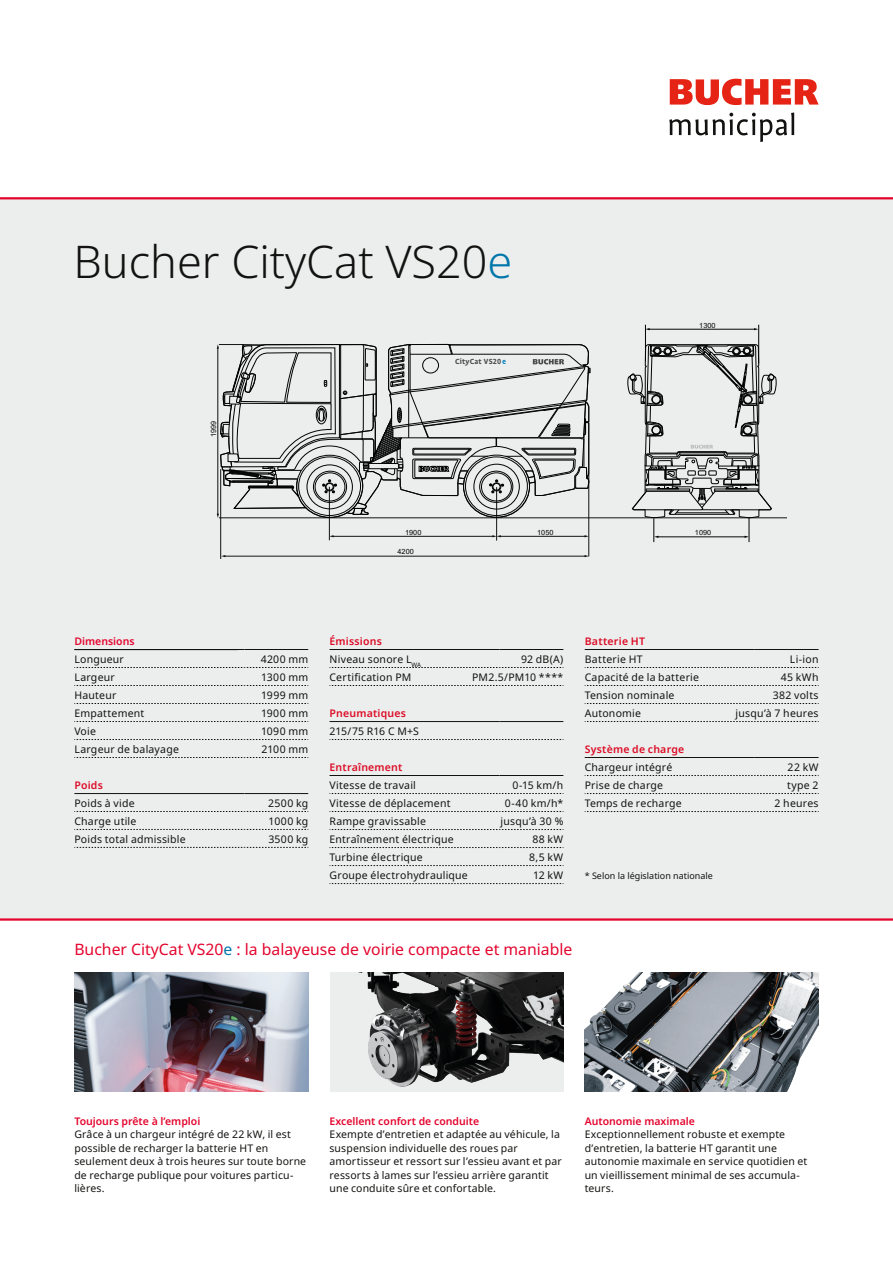
<style>
.page{position:relative;width:893px;height:1263px;background:#fff}
.page>*{position:absolute;margin:0;border:0;box-sizing:border-box;transform-origin:0 0}
.Headline_30_32{font:300 45px "Noto Sans";color:#121310}
.Headline_small_10_13{font:15.75px "Noto Sans";color:#e4042d}
.Text_7_9pt{font:10.5px/13.5px "Noto Sans";letter-spacing:.015em;color:#121310}
.LINE_left_7_9pt{font:10.5px "Noto Sans";letter-spacing:.02em;color:#121310}
.Caption_header_7_10{font:600 10.5px "Noto Sans";color:#e4042d}
.LINE_right_7_9pt{font:10.5px "Noto Sans";letter-spacing:.02em;color:#121310}
.HEAD_Column_Title_7{font:600 10.5px "Noto Sans";letter-spacing:.02em;color:#dc0c26}
.HEAD_Column_Title_7-2{font:600 10.5px "Noto Sans";color:#e4042d}
.Caption_copy_7_10{font:9px "Noto Sans";color:#121310}
.t1{font:700 8.55px "Bucher Profile";letter-spacing:.015em;color:#4a4c4a}
.t2{font:7.35px "Arial";color:#030404}
.t3{font:7.2px "Arial";color:#030404}
.s1{color:#0077ab}
.s2{font-weight:600;color:#dc0c26}
</style>
<div class="page">
<div style="left:0;top:199px;width:893px;height:720px;background:#eceded"></div>
<hr style="left:0;top:197px;width:893px;height:2px;background:#e4042d">
<hr style="left:0;top:918px;width:893px;height:3px;background:#e4042d">
<svg style="left:74px;top:667px;width:234px;height:1px"></svg>
<svg style="left:74px;top:685px;width:234px;height:1px"></svg>
<svg style="left:74px;top:703px;width:234px;height:1px"></svg>
<svg style="left:74px;top:721px;width:234px;height:1px"></svg>
<svg style="left:74px;top:739px;width:234px;height:1px"></svg>
<svg style="left:74px;top:757px;width:234px;height:1px"></svg>
<svg style="left:74px;top:811px;width:234px;height:1px"></svg>
<svg style="left:74px;top:829px;width:234px;height:1px"></svg>
<svg style="left:74px;top:847px;width:234px;height:1px"></svg>
<hr style="left:74px;top:649px;width:170px;height:1px;background:#121310">
<hr style="left:244px;top:649px;width:64px;height:1px;background:#121310">
<hr style="left:74px;top:793px;width:170px;height:1px;background:#121310">
<hr style="left:244px;top:793px;width:64px;height:1px;background:#121310">
<svg style="left:330px;top:667px;width:234px;height:1px"></svg>
<svg style="left:330px;top:685px;width:234px;height:1px"></svg>
<svg style="left:330px;top:739px;width:234px;height:1px"></svg>
<svg style="left:330px;top:793px;width:234px;height:1px"></svg>
<svg style="left:330px;top:811px;width:234px;height:1px"></svg>
<svg style="left:330px;top:829px;width:234px;height:1px"></svg>
<svg style="left:330px;top:847px;width:234px;height:1px"></svg>
<svg style="left:330px;top:865px;width:234px;height:1px"></svg>
<svg style="left:330px;top:883px;width:234px;height:1px"></svg>
<hr style="left:330px;top:649px;width:170px;height:1px;background:#121310">
<hr style="left:500px;top:649px;width:63px;height:1px;background:#121310">
<hr style="left:330px;top:721px;width:170px;height:1px;background:#121310">
<hr style="left:500px;top:721px;width:63px;height:1px;background:#121310">
<hr style="left:330px;top:775px;width:170px;height:1px;background:#121310">
<hr style="left:500px;top:775px;width:63px;height:1px;background:#121310">
<svg style="left:585px;top:667px;width:234px;height:1px"></svg>
<svg style="left:585px;top:685px;width:234px;height:1px"></svg>
<svg style="left:585px;top:703px;width:234px;height:1px"></svg>
<svg style="left:585px;top:721px;width:234px;height:1px"></svg>
<svg style="left:585px;top:775px;width:234px;height:1px"></svg>
<svg style="left:585px;top:793px;width:234px;height:1px"></svg>
<svg style="left:585px;top:811px;width:234px;height:1px"></svg>
<hr style="left:585px;top:649px;width:170px;height:1px;background:#121310">
<hr style="left:755px;top:649px;width:64px;height:1px;background:#121310">
<hr style="left:585px;top:757px;width:170px;height:1px;background:#121310">
<hr style="left:755px;top:757px;width:64px;height:1px;background:#121310">
<img style="left:74px;top:973px;width:234px;height:119px">
<img style="left:330px;top:973px;width:233px;height:119px">
<img style="left:585px;top:973px;width:234px;height:119px">
<hr style="left:219px;top:518px;width:567px;height:1px;background:#121310">
<hr style="left:649px;top:329px;width:106px;height:1px;background:#030404">
<svg style="left:220px;top:518px;width:370px;height:41px"></svg>
<hr style="left:645px;top:325px;width:1px;height:36px;background:#030404">
<hr style="left:758px;top:325px;width:1px;height:38px;background:#030404">
<svg style="left:628px;top:340px;width:148px;height:202px"></svg>
<svg style="left:217px;top:343px;width:373px;height:175px"></svg>
<svg style="left:670px;top:79px;width:149px;height:26px"></svg>
<svg style="left:669px;top:113px;width:125px;height:29px"></svg>
<p class="Headline_30_32" style="left:74px;top:230px;width:440px">Bucher CityCat VS20<span class="s1">e</span></p>
<p class="t2" style="left:209px;top:437px;width:17px;rotate:-90deg">1999</p>
<p class="t1" style="left:455px;top:357px;width:48px">CityCat VS20</p>
<p class="t3" style="left:699px;top:320px;width:18px">1300</p>
<p class="t3" style="left:405px;top:527px;width:18px">1900</p>
<p class="t3" style="left:537px;top:527px;width:18px">1050</p>
<p class="t3" style="left:398px;top:547px;width:18px">4200</p>
<p class="t3" style="left:695px;top:528px;width:18px">1090</p>
<p class="HEAD_Column_Title_7-2" style="left:74px;top:634px;width:62px">Dimensions</p>
<p class="LINE_left_7_9pt" style="left:74px;top:652px;width:51px">Longueur</p>
<p class="LINE_right_7_9pt" style="left:261px;top:652px;width:49px">4200 mm</p>
<p class="LINE_left_7_9pt" style="left:74px;top:670px;width:42px">Largeur</p>
<p class="LINE_right_7_9pt" style="left:261px;top:670px;width:49px">1300 mm</p>
<p class="LINE_left_7_9pt" style="left:74px;top:688px;width:43px">Hauteur</p>
<p class="LINE_right_7_9pt" style="left:261px;top:688px;width:48px">1999 mm</p>
<p class="LINE_left_7_9pt" style="left:74px;top:706px;width:72px">Empattement</p>
<p class="LINE_right_7_9pt" style="left:261px;top:706px;width:49px">1900 mm</p>
<p class="LINE_left_7_9pt" style="left:74px;top:724px;width:23px">Voie</p>
<p class="LINE_right_7_9pt" style="left:261px;top:724px;width:49px">1090 mm</p>
<p class="LINE_left_7_9pt" style="left:74px;top:742px;width:106px">Largeur de balayage</p>
<p class="LINE_right_7_9pt" style="left:261px;top:742px;width:48px">2100 mm</p>
<p class="HEAD_Column_Title_7" style="left:74px;top:778px;width:30px">Poids</p>
<p class="LINE_left_7_9pt" style="left:74px;top:796px;width:62px">Poids à vide</p>
<p class="LINE_right_7_9pt" style="left:268px;top:796px;width:41px">2500 kg</p>
<p class="LINE_left_7_9pt" style="left:74px;top:814px;width:64px">Charge utile</p>
<p class="LINE_right_7_9pt" style="left:269px;top:814px;width:41px">1000 kg</p>
<p class="LINE_left_7_9pt" style="left:74px;top:832px;width:113px">Poids total admissible</p>
<p class="LINE_right_7_9pt" style="left:268px;top:832px;width:41px">3500 kg</p>
<p class="Text_7_9pt" style="left:330px;top:632px;width:93px;line-height:18px"><span class="s2">Émissions<br></span>Niveau sonore L<sub>WA</sub></p>
<p class="Text_7_9pt" style="left:521px;top:653px;width:44px">92 dB(A)</p>
<p class="Text_7_9pt" style="left:330px;top:671px;width:83px">Certification PM</p>
<p class="Text_7_9pt" style="left:472px;top:671px;width:93px">PM2.5/PM10 ****</p>
<p class="HEAD_Column_Title_7" style="left:330px;top:706px;width:78px">Pneumatiques</p>
<p class="Text_7_9pt" style="left:330px;top:725px;width:91px">215/75 R16 C M+S</p>
<p class="HEAD_Column_Title_7" style="left:330px;top:760px;width:74px">Entraînement</p>
<p class="Text_7_9pt" style="left:330px;top:779px;width:88px">Vitesse de travail</p>
<p class="Text_7_9pt" style="left:512px;top:779px;width:52px">0-15 km/h</p>
<p class="Text_7_9pt" style="left:330px;top:797px;width:123px">Vitesse de déplacement</p>
<p class="Text_7_9pt" style="left:505px;top:797px;width:60px">0-40 km/h*</p>
<p class="Text_7_9pt" style="left:330px;top:815px;width:98px">Rampe gravissable</p>
<p class="Text_7_9pt" style="left:500px;top:815px;width:64px">jusqu’à 30 %</p>
<p class="Text_7_9pt" style="left:330px;top:833px;width:126px">Entraînement électrique</p>
<p class="Text_7_9pt" style="left:532px;top:833px;width:32px">88 kW</p>
<p class="Text_7_9pt" style="left:330px;top:851px;width:95px">Turbine électrique</p>
<p class="Text_7_9pt" style="left:529px;top:851px;width:36px">8,5 kW</p>
<p class="Text_7_9pt" style="left:330px;top:869px;width:140px">Groupe électrohydraulique</p>
<p class="Text_7_9pt" style="left:533px;top:869px;width:32px">12 kW</p>
<p class="HEAD_Column_Title_7" style="left:585px;top:634px;width:62px">Batterie HT</p>
<p class="Text_7_9pt" style="left:585px;top:653px;width:59px">Batterie HT</p>
<p class="Text_7_9pt" style="left:790px;top:653px;width:30px">Li-ion</p>
<p class="Text_7_9pt" style="left:585px;top:671px;width:116px">Capacité de la batterie</p>
<p class="Text_7_9pt" style="left:781px;top:671px;width:39px">45 kWh</p>
<p class="Text_7_9pt" style="left:585px;top:689px;width:91px">Tension nominale</p>
<p class="Text_7_9pt" style="left:773px;top:689px;width:47px">382 volts</p>
<p class="Text_7_9pt" style="left:585px;top:707px;width:58px">Autonomie</p>
<p class="Text_7_9pt" style="left:735px;top:707px;width:85px">jusqu’à 7 heures</p>
<p class="HEAD_Column_Title_7" style="left:585px;top:742px;width:101px">Système de charge</p>
<p class="Text_7_9pt" style="left:585px;top:761px;width:89px">Chargeur intégré</p>
<p class="Text_7_9pt" style="left:788px;top:761px;width:32px">22 kW</p>
<p class="Text_7_9pt" style="left:585px;top:779px;width:80px">Prise de charge</p>
<p class="Text_7_9pt" style="left:787px;top:779px;width:33px">type 2</p>
<p class="Text_7_9pt" style="left:585px;top:797px;width:99px">Temps de recharge</p>
<p class="Text_7_9pt" style="left:775px;top:797px;width:45px">2 heures</p>
<p class="Caption_copy_7_10" style="left:585px;top:869px;width:130px">* Selon la législation nationale</p>
<p class="Headline_small_10_13" style="left:74px;top:938px;width:499px">Bucher CityCat VS20<span class="s1">e</span> : la balayeuse de voirie compacte et maniable</p>
<p class="Caption_header_7_10" style="left:74px;top:1113px;width:127px">Toujours prête à l’emploi</p>
<p class="Text_7_9pt" style="left:74px;top:1128px;width:233px">Grâce à un chargeur intégré de 22 kW, il est possible de recharger la batterie HT en seulement deux à trois heures sur toute borne de recharge publique pour voitures particu&shy;lières.</p>
<p class="Caption_header_7_10" style="left:330px;top:1113px;width:151px">Excellent confort de conduite</p>
<p class="Text_7_9pt" style="left:330px;top:1128px;width:234px">Exempte d’entretien et adaptée au véhicule, la suspension individuelle des roues par amortisseur et ressort sur l’essieu avant et par ressorts à lames sur l’essieu arrière garantit une conduite sûre et confortable.</p>
<p class="Caption_header_7_10" style="left:585px;top:1113px;width:112px">Autonomie maximale</p>
<p class="Text_7_9pt" style="left:585px;top:1128px;width:224px">Exceptionnellement robuste et exempte d’entretien, la batterie HT garantit une autonomie maximale en service quotidien et un vieillissement minimal de ses accumula&shy;teurs.</p>
</div>
